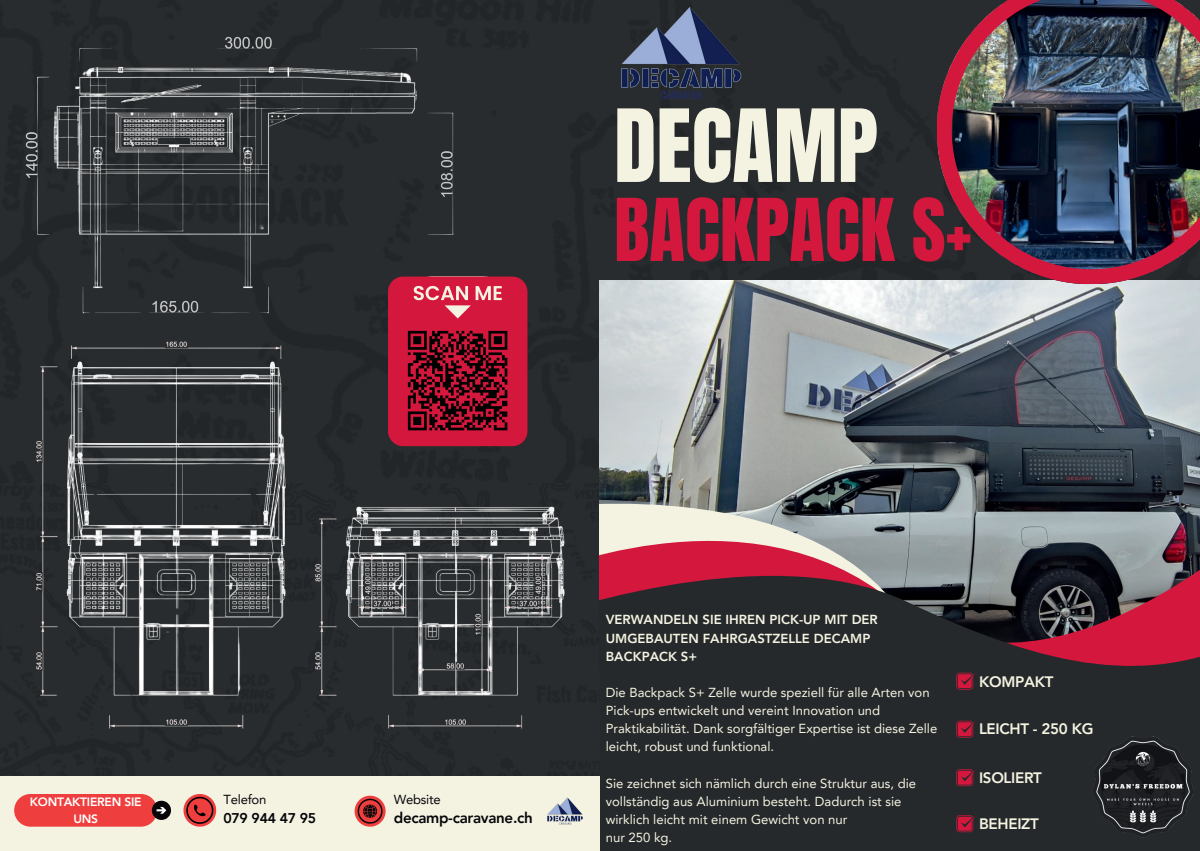
<style>
.page{position:relative;width:1200px;height:851px;background:#fff}
.page>*{position:absolute;margin:0;border:0;box-sizing:border-box;transform-origin:0 0}
.t1{font:85.6px "Anton";color:#f4f3e2}
.t2{font:73.5px "Anton";color:#d4173c}
.t3{font:800 15.1px "Avenir LT Pro";letter-spacing:-.02em;color:#f4f3e2}
.t4{font:800 15.1px "Avenir LT Pro";letter-spacing:-.02em;color:#060609}
.t5{font:800 14.1px "Avenir LT Pro";letter-spacing:-.02em;color:#060609}
.t6{font:13.1px/18.1px "Avenir LT Pro";color:#f4f3e2}
.t7{font:800 13.1px/18.1px "Avenir LT Pro";color:#f4f3e2}
.t8{font:13.1px "Avenir LT Pro";letter-spacing:-.02em;color:#060609}
.t9{font:800 12.1px/16.6px "Avenir LT Pro";letter-spacing:-.02em;color:#fff;text-align:center}
</style>
<div class="page">
<div style="left:0;top:0;width:935px;height:483px;background:#292c2e"></div>
<div style="left:0;top:483px;width:600px;height:293px;background:#292c2e"></div>
<div style="left:600px;top:660px;width:599px;height:190px;background:#26292b"></div>
<img style="left:600px;top:281px;width:599px;height:189px">
<svg style="left:600px;top:470px;width:599px;height:10px;background:#52595e"></svg>
<svg style="left:600px;top:480px;width:599px;height:54px;background:#757d7f"></svg>
<svg style="left:600px;top:534px;width:599px;height:132px;background:#66414a"></svg>
<img style="left:935px;top:0;width:264px;height:286px">
<img style="left:26px;top:332px;width:547px;height:408px">
<img style="left:0;top:0;width:485px;height:332px">
<svg style="left:388px;top:276px;width:139px;height:170px;background:#d22949"></svg>
<img style="left:614px;top:5px;width:133px;height:98px">
<svg style="left:660px;top:91px;width:40px;height:8px"></svg>
<div style="left:0;top:776px;width:600px;height:74px;background:#f4f3e2"></div>
<div style="left:14px;top:794px;width:143px;height:32px;background:#ee3f3e;border-radius:16px"></div>
<div style="left:152px;top:800px;width:19px;height:19px;background:#060609;border-radius:50%"></div>
<svg style="left:156px;top:806px;width:10px;height:7px"></svg>
<svg style="left:183px;top:794px;width:33px;height:32px"></svg>
<svg style="left:354px;top:795px;width:31px;height:31px"></svg>
<img style="left:547px;top:797px;width:36px;height:28px">
<img style="left:397px;top:320px;width:120px;height:120px">
<svg style="left:956px;top:769px;width:19px;height:17px"></svg>
<svg style="left:956px;top:720px;width:19px;height:17px"></svg>
<svg style="left:956px;top:672px;width:19px;height:17px"></svg>
<svg style="left:956px;top:815px;width:19px;height:17px"></svg>
<img style="left:1092px;top:736px;width:102px;height:102px">
<h1 class="t1" style="left:614px;top:102px;width:265px">DECAMP</h1>
<h2 class="t2" style="left:614px;top:192px;width:359px">BACKPACK S+</h2>
<p class="t9" style="left:30px;top:793px;width:113px">KONTAKTIEREN SIE<br>UNS</p>
<p class="t8" style="left:223px;top:791px;width:44px">Telefon</p>
<p class="t8" style="left:394px;top:791px;width:48px">Website</p>
<p class="t4" style="left:394px;top:808px;width:140px">decamp-caravane.ch</p>
<p class="t5" style="left:223px;top:810px;width:94px">079 944 47 95</p>
<p class="t7" style="left:605px;top:611px;width:273px">VERWANDELN SIE IHREN PICK-UP MIT DER<br>UMGEBAUTEN FAHRGASTZELLE DECAMP<br>BACKPACK S+</p>
<p class="t6" style="left:605px;top:683px;width:333px">Die Backpack S+ Zelle wurde speziell für alle Arten von Pick-ups entwickelt und vereint Innovation und Praktikabilität. Dank sorgfältiger Expertise ist diese Zelle leicht, robust und funktional.</p>
<p class="t6" style="left:605px;top:774px;width:312px">Sie zeichnet sich nämlich durch eine Struktur aus, die vollständig aus Aluminium besteht. Dadurch ist sie wirklich leicht mit einem Gewicht von nur<br>nur 250 kg.</p>
<p class="t3" style="left:978px;top:673px;width:76px">KOMPAKT</p>
<p class="t3" style="left:978px;top:720px;width:116px">LEICHT - 250 KG</p>
<p class="t3" style="left:978px;top:769px;width:64px">ISOLIERT</p>
<p class="t3" style="left:978px;top:815px;width:61px">BEHEIZT</p>
</div>
